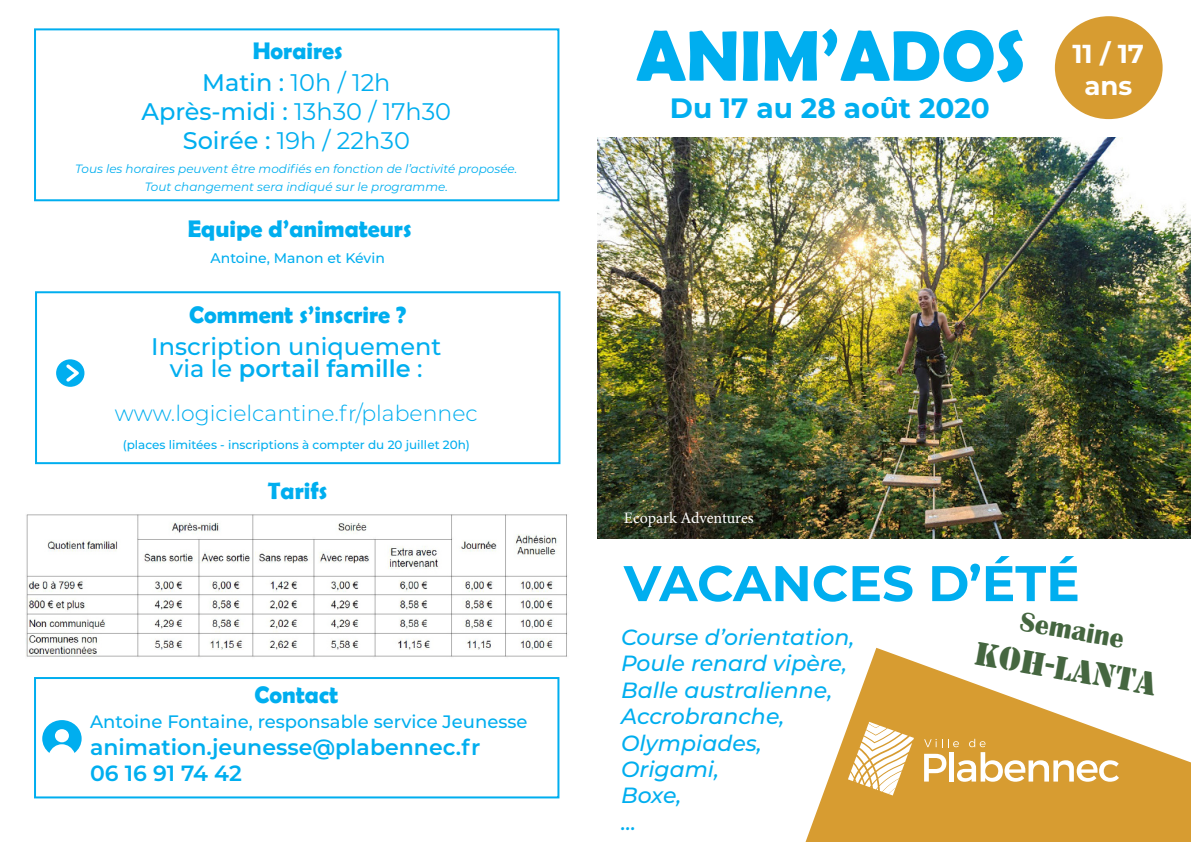
<style>
.page{position:relative;width:1191px;height:842px;background:#fff}
.page>*{position:absolute;margin:0;border:0;box-sizing:border-box;transform-origin:0 0}
.t1{font:700 72px "Berlin Sans FB Demi";color:#00aeef}
.t2{font:700 50px "Montserrat";color:#00aeef}
.t3{font:34px "Stencil";color:#456640}
.t4{font:700 28px "Montserrat";color:#00aeef}
.t5{font:700 28px "Britannic";color:#456640}
.t6{font:700 26px "Montserrat";color:#fff}
.t7{font:700 24px "Berlin Sans FB Demi";color:#00aeef}
.t8{font:24px/28.8px "Montserrat";color:#00aeef;text-align:center}
.t9{font:500 24px "Montserrat";color:#00aeef}
.t10{font:600 24px "Montserrat";color:#00aeef}
.t11{font:italic 500 22px "Montserrat";color:#00aeef}
.t12{font:600 22px "Montserrat";color:#00aeef}
.t13{font:300 22px "Montserrat";color:#00aeef}
.t14{font:500 18px "Montserrat";color:#00aeef}
.t15{font:16px "Minion Pro";letter-spacing:-.005em;color:#fff}
.t16{font:500 14px "Montserrat";color:#00aeef}
.t17{font:italic 12px "Montserrat";color:#00aeef}
.t18{font:500 12px "Montserrat";color:#00aeef}
.s1{font-weight:500}
</style>
<div class="page">
<img style="left:597px;top:137px;width:594px;height:402px">
<svg style="left:805px;top:648px;width:386px;height:194px;fill:#d79c31"></svg>
<svg style="left:848px;top:722px;width:66px;height:73px"></svg>
<svg style="left:924px;top:739px;width:195px;height:43px"></svg>
<img style="left:26px;top:514px;width:541px;height:143px">
<svg style="left:56px;top:359px;width:28px;height:28px"></svg>
<svg style="left:42px;top:720px;width:40px;height:33px"></svg>
<div style="left:1054px;top:16px;width:108px;height:103px;background:#d79c31;border-radius:50%"></div>
<div style="left:34px;top:28px;width:525px;height:173px;border:2px solid #00aeef"></div>
<div style="left:35px;top:291px;width:525px;height:173px;border:2px solid #00aeef"></div>
<div style="left:34px;top:677px;width:525px;height:121px;border:2px solid #00aeef"></div>
<p class="t7" style="left:253px;top:37px;width:92px">Horaires</p>
<p class="t8" style="left:141px;top:67px;width:311px"><span class="s1">Matin :</span> 10h / 12h<br><span class="s1">Après-midi :</span> 13h30 / 17h30<br><span class="s1">Soirée :</span> 19h / 22h30</p>
<p class="t17" style="left:75px;top:161px;width:443px">Tous les horaires peuvent être modifiés en fonction de l’activité proposée.</p>
<p class="t17" style="left:145px;top:179px;width:305px">Tout changement sera indiqué sur le programme.</p>
<p class="t7" style="left:188px;top:215px;width:225px">Equipe d’animateurs</p>
<p class="t16" style="left:210px;top:248px;width:176px">Antoine, Manon et Kévin</p>
<p class="t7" style="left:189px;top:301px;width:219px">Comment s’inscrire ?</p>
<p class="t9" style="left:151px;top:330px;width:291px">Inscription uniquement</p>
<p class="t10" style="left:170px;top:352px;width:254px"><span class="s1">via le</span> portail famille <span class="s1">:</span></p>
<p class="t13" style="left:115px;top:399px;width:364px">www.logicielcantine.fr/plabennec</p>
<p class="t18" style="left:123px;top:437px;width:349px">(places limitées - inscriptions à compter du 20 juillet 20h)</p>
<p class="t7" style="left:268px;top:477px;width:61px">Tarifs</p>
<p class="t7" style="left:254px;top:681px;width:85px">Contact</p>
<p class="t14" style="left:90px;top:709px;width:439px">Antoine Fontaine, responsable service Jeunesse</p>
<p class="t12" style="left:90px;top:731px;width:392px">animation.jeunesse@plabennec.fr</p>
<p class="t12" style="left:90px;top:757px;width:153px">06 16 91 74 42</p>
<p class="t1" style="left:636px;top:14px;width:391px">ANIM’ADOS</p>
<p class="t4" style="left:670px;top:88px;width:321px">Du 17 au 28 août 2020</p>
<p class="t6" style="left:1072px;top:35px;width:73px">11 / 17</p>
<p class="t6" style="left:1084px;top:67px;width:49px">ans</p>
<p class="t15" style="left:624px;top:507px;width:131px">Ecopark Adventures</p>
<p class="t2" style="left:624px;top:547px;width:457px">VACANCES D’ÉTÉ</p>
<p class="t11" style="left:621px;top:622px;width:235px">Course d’orientation,</p>
<p class="t11" style="left:621px;top:648px;width:227px">Poule renard vipère,</p>
<p class="t11" style="left:621px;top:675px;width:213px">Balle australienne,</p>
<p class="t11" style="left:621px;top:701px;width:165px">Accrobranche,</p>
<p class="t11" style="left:621px;top:727px;width:142px">Olympiades,</p>
<p class="t11" style="left:621px;top:754px;width:100px">Origami,</p>
<p class="t11" style="left:621px;top:780px;width:62px">Boxe,</p>
<p class="t11" style="left:621px;top:807px;width:16px">...</p>
<p class="t5" style="left:1023px;top:605px;width:106px;rotate:10deg">Semaine</p>
<p class="t3" style="left:978px;top:633px;width:185px;rotate:10deg">Koh-Lanta</p>
</div>
